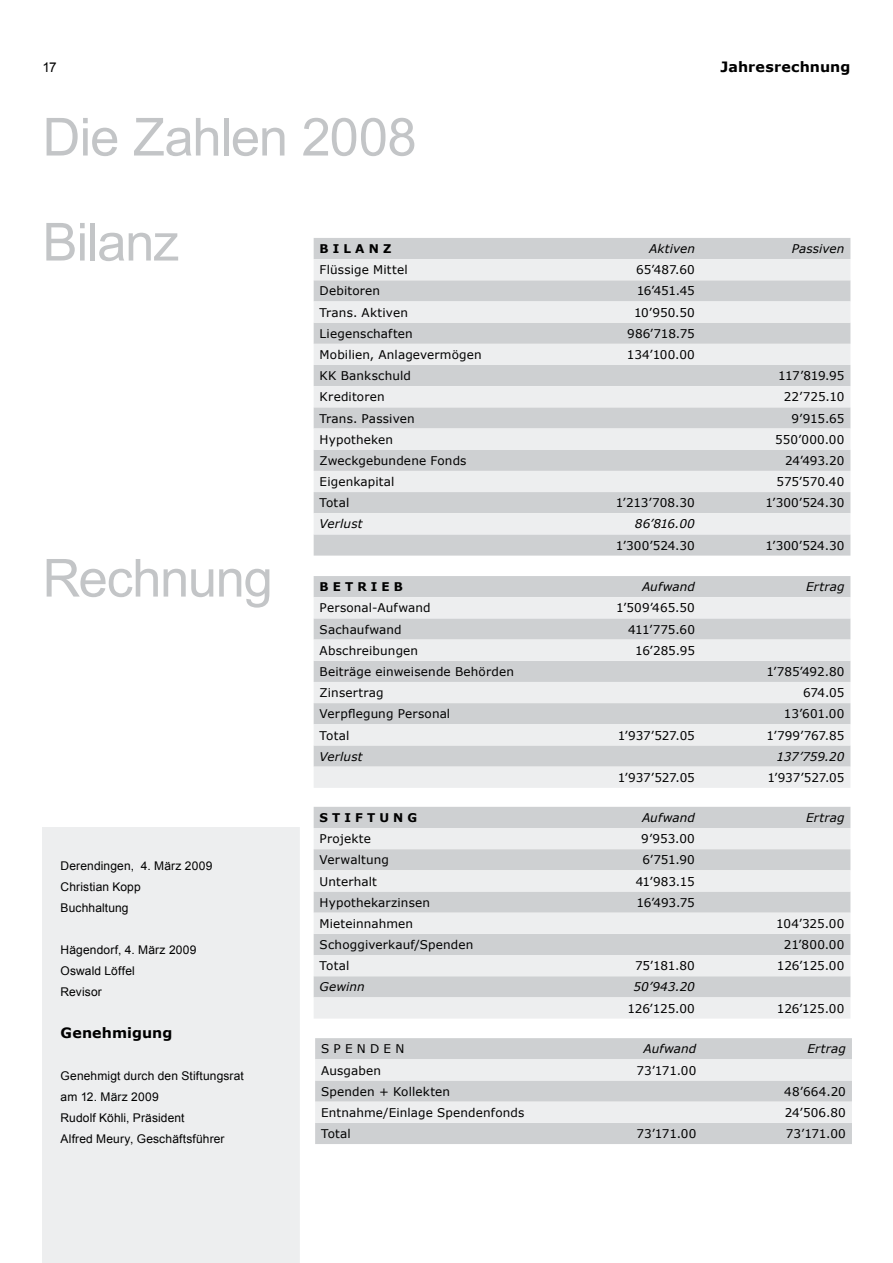
<style>
.page{position:relative;width:893px;height:1263px;background:#fff}
.page>*{position:absolute;margin:0;border:0;box-sizing:border-box;transform-origin:0 0}
.t1{font:52.5px "Arial";letter-spacing:-.025em;color:#c3c5c7}
.t2{font:700 14.25px "Verdana";letter-spacing:.005em;color:#000}
.t3{font:13.5px "Arial";color:#000}
.t4{font:12px "Verdana";letter-spacing:.01em;color:#000}
.t5{font:12px/21px "Arial";letter-spacing:.01em;color:#000}
.t6{font:italic 12px "Verdana";letter-spacing:.01em;color:#000}
.t7{font:700 12px "Verdana";color:#000}
</style>
<div class="page">
<div style="left:314px;top:238px;width:536px;height:318px;background:#ced0d2"></div>
<svg style="left:314px;top:259px;width:536px;height:275px;background:#dfe0e1"></svg>
<div style="left:42px;top:827px;width:258px;height:436px;background:#edeeef"></div>
<div style="left:314px;top:576px;width:536px;height:21px;background:#ced0d2"></div>
<svg style="left:314px;top:597px;width:536px;height:191px;background:#dfe1e2"></svg>
<div style="left:314px;top:807px;width:536px;height:21px;background:#ced0d2"></div>
<svg style="left:314px;top:828px;width:536px;height:190px;background:#dfe0e2"></svg>
<div style="left:315px;top:1038px;width:537px;height:106px;background:#ced0d2"></div>
<svg style="left:315px;top:1059px;width:537px;height:64px;background:#e3e4e5"></svg>
<p class="t3" style="left:43px;top:58px;width:16px">17</p>
<p class="t2" style="left:721px;top:57px;width:131px">Jahresrechnung</p>
<h1 class="t1" style="left:43px;top:103px;width:376px">Die Zahlen 2008</h1>
<h1 class="t1" style="left:43px;top:208px;width:138px">Bilanz</h1>
<h1 class="t1" style="left:43px;top:544px;width:232px">Rechnung</h1>
<p class="t5" style="left:61px;top:855px;width:153px">Derendingen, 4. März 2009<br>Christian Kopp<br>Buchhaltung</p>
<p class="t5" style="left:61px;top:939px;width:137px">Hägendorf, 4. März 2009<br>Oswald Löffel<br>Revisor</p>
<p class="t2" style="left:61px;top:1023px;width:113px">Genehmigung</p>
<p class="t5" style="left:61px;top:1065px;width:185px">Genehmigt durch den Stiftungsrat am 12. März 2009<br>Rudolf Köhli, Präsident<br>Alfred Meury, Geschäftsführer</p>
<p class="t7" style="left:320px;top:241px;width:73px">B I L A N Z</p>
<p class="t6" style="left:649px;top:241px;width:47px">Aktiven</p>
<p class="t6" style="left:792px;top:241px;width:54px">Passiven</p>
<p class="t4" style="left:320px;top:262px;width:89px">Flüssige Mittel</p>
<p class="t4" style="left:636px;top:262px;width:60px">65’487.60</p>
<p class="t4" style="left:320px;top:283px;width:62px">Debitoren</p>
<p class="t4" style="left:637px;top:283px;width:60px">16’451.45</p>
<p class="t4" style="left:320px;top:305px;width:90px">Trans. Aktiven</p>
<p class="t4" style="left:634px;top:305px;width:62px">10’950.50</p>
<p class="t4" style="left:320px;top:326px;width:95px">Liegenschaften</p>
<p class="t4" style="left:627px;top:326px;width:69px">986’718.75</p>
<p class="t4" style="left:320px;top:347px;width:164px">Mobilien, Anlagevermögen</p>
<p class="t4" style="left:627px;top:347px;width:70px">134’100.00</p>
<p class="t4" style="left:320px;top:368px;width:93px">KK Bankschuld</p>
<p class="t4" style="left:778px;top:368px;width:68px">117’819.95</p>
<p class="t4" style="left:320px;top:389px;width:67px">Kreditoren</p>
<p class="t4" style="left:784px;top:389px;width:62px">22’725.10</p>
<p class="t4" style="left:320px;top:411px;width:97px">Trans. Passiven</p>
<p class="t4" style="left:791px;top:411px;width:54px">9’915.65</p>
<p class="t4" style="left:320px;top:432px;width:75px">Hypotheken</p>
<p class="t4" style="left:775px;top:432px;width:71px">550’000.00</p>
<p class="t4" style="left:320px;top:453px;width:148px">Zweckgebundene Fonds</p>
<p class="t4" style="left:785px;top:453px;width:61px">24’493.20</p>
<p class="t4" style="left:320px;top:474px;width:76px">Eigenkapital</p>
<p class="t4" style="left:776px;top:474px;width:70px">575’570.40</p>
<p class="t4" style="left:320px;top:495px;width:31px">Total</p>
<p class="t4" style="left:616px;top:495px;width:81px">1’213’708.30</p>
<p class="t4" style="left:765px;top:495px;width:80px">1’300’524.30</p>
<p class="t6" style="left:320px;top:516px;width:44px">Verlust</p>
<p class="t6" style="left:635px;top:516px;width:61px">86’816.00</p>
<p class="t4" style="left:616px;top:538px;width:80px">1’300’524.30</p>
<p class="t4" style="left:765px;top:538px;width:80px">1’300’524.30</p>
<p class="t7" style="left:320px;top:579px;width:85px">B E T R I E B</p>
<p class="t6" style="left:642px;top:579px;width:54px">Aufwand</p>
<p class="t6" style="left:806px;top:579px;width:40px">Ertrag</p>
<p class="t4" style="left:320px;top:600px;width:113px">Personal-Aufwand</p>
<p class="t4" style="left:616px;top:600px;width:80px">1’509’465.50</p>
<p class="t4" style="left:320px;top:622px;width:84px">Sachaufwand</p>
<p class="t4" style="left:628px;top:622px;width:68px">411’775.60</p>
<p class="t4" style="left:320px;top:643px;width:100px">Abschreibungen</p>
<p class="t4" style="left:635px;top:643px;width:61px">16’285.95</p>
<p class="t4" style="left:320px;top:664px;width:196px">Beiträge einweisende Behörden</p>
<p class="t4" style="left:766px;top:664px;width:80px">1’785’492.80</p>
<p class="t4" style="left:320px;top:685px;width:66px">Zinsertrag</p>
<p class="t4" style="left:803px;top:685px;width:43px">674.05</p>
<p class="t4" style="left:320px;top:706px;width:132px">Verpflegung Personal</p>
<p class="t4" style="left:784px;top:706px;width:62px">13’601.00</p>
<p class="t4" style="left:320px;top:727px;width:31px">Total</p>
<p class="t4" style="left:618px;top:727px;width:79px">1’937’527.05</p>
<p class="t4" style="left:766px;top:727px;width:79px">1’799’767.85</p>
<p class="t6" style="left:320px;top:749px;width:44px">Verlust</p>
<p class="t6" style="left:777px;top:749px;width:69px">137’759.20</p>
<p class="t4" style="left:618px;top:770px;width:79px">1’937’527.05</p>
<p class="t4" style="left:767px;top:770px;width:79px">1’937’527.05</p>
<p class="t7" style="left:320px;top:810px;width:99px">S T I F T U N G</p>
<p class="t6" style="left:642px;top:810px;width:54px">Aufwand</p>
<p class="t6" style="left:806px;top:810px;width:40px">Ertrag</p>
<p class="t4" style="left:320px;top:831px;width:53px">Projekte</p>
<p class="t4" style="left:641px;top:831px;width:55px">9’953.00</p>
<p class="t4" style="left:320px;top:852px;width:71px">Verwaltung</p>
<p class="t4" style="left:642px;top:852px;width:54px">6’751.90</p>
<p class="t4" style="left:320px;top:873px;width:59px">Unterhalt</p>
<p class="t4" style="left:636px;top:873px;width:61px">41’983.15</p>
<p class="t4" style="left:320px;top:895px;width:112px">Hypothekarzinsen</p>
<p class="t4" style="left:637px;top:895px;width:60px">16’493.75</p>
<p class="t4" style="left:320px;top:916px;width:95px">Mieteinnahmen</p>
<p class="t4" style="left:776px;top:916px;width:70px">104’325.00</p>
<p class="t4" style="left:320px;top:937px;width:155px">Schoggiverkauf/Spenden</p>
<p class="t4" style="left:784px;top:937px;width:62px">21’800.00</p>
<p class="t4" style="left:320px;top:958px;width:31px">Total</p>
<p class="t4" style="left:635px;top:958px;width:61px">75’181.80</p>
<p class="t4" style="left:777px;top:958px;width:69px">126’125.00</p>
<p class="t6" style="left:320px;top:979px;width:47px">Gewinn</p>
<p class="t6" style="left:633px;top:979px;width:63px">50’943.20</p>
<p class="t4" style="left:627px;top:1001px;width:69px">126’125.00</p>
<p class="t4" style="left:777px;top:1001px;width:69px">126’125.00</p>
<p class="t4" style="left:321px;top:1041px;width:85px">S P E N D E N</p>
<p class="t6" style="left:643px;top:1041px;width:54px">Aufwand</p>
<p class="t6" style="left:808px;top:1041px;width:40px">Ertrag</p>
<p class="t4" style="left:321px;top:1062px;width:61px">Ausgaben</p>
<p class="t4" style="left:636px;top:1062px;width:61px">73’171.00</p>
<p class="t4" style="left:321px;top:1084px;width:131px">Spenden + Kollekten</p>
<p class="t4" style="left:784px;top:1084px;width:63px">48’664.20</p>
<p class="t4" style="left:321px;top:1105px;width:205px">Entnahme/Einlage Spendenfonds</p>
<p class="t4" style="left:785px;top:1105px;width:63px">24’506.80</p>
<p class="t4" style="left:321px;top:1126px;width:31px">Total</p>
<p class="t4" style="left:636px;top:1126px;width:61px">73’171.00</p>
<p class="t4" style="left:786px;top:1126px;width:61px">73’171.00</p>
</div>
